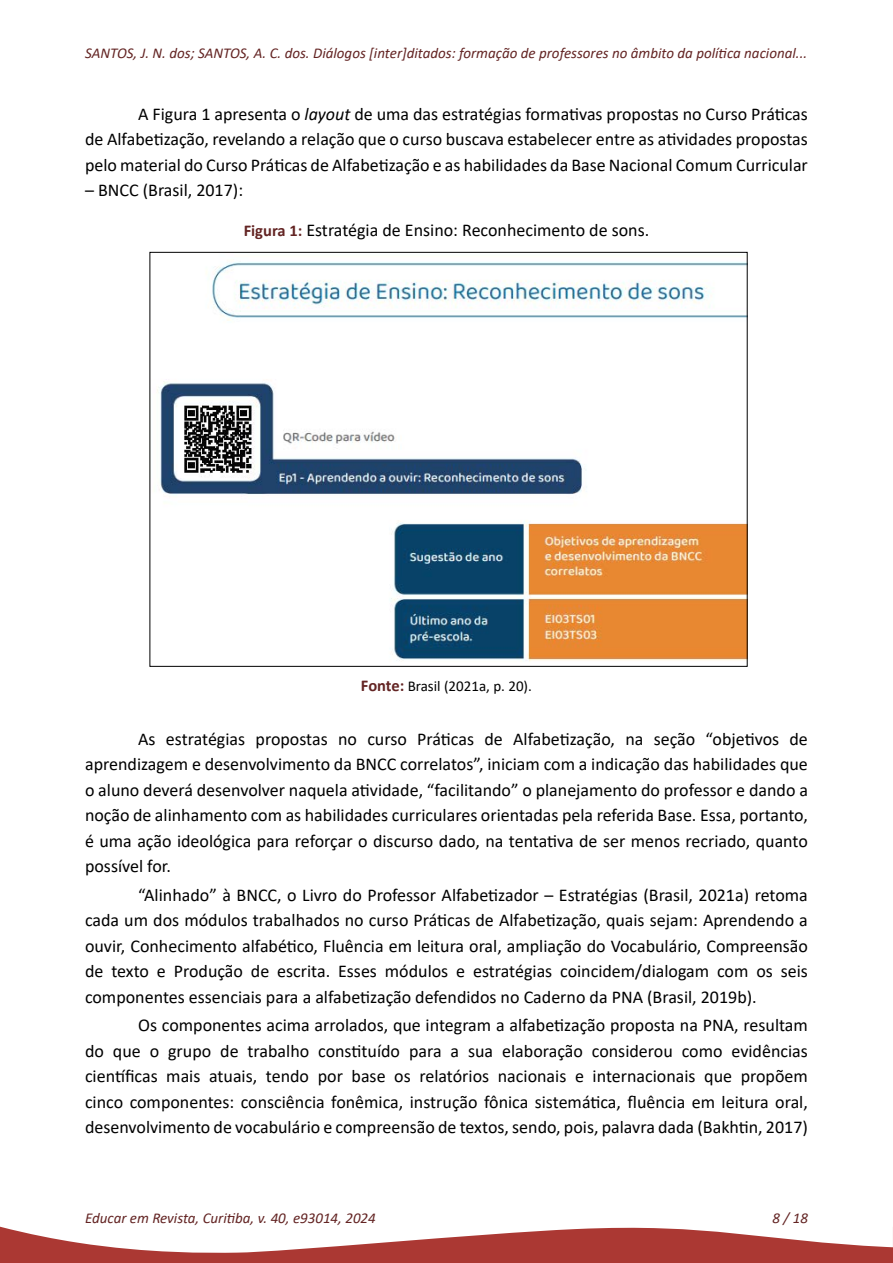
<style>
.page{position:relative;width:893px;height:1263px;background:#fff}
.page>*{position:absolute;margin:0;border:0;box-sizing:border-box;transform-origin:0 0}
._15-TEXTO{font:18px/25.5px "Calibri";color:#000;text-align:justify}
._18-TÍTULO_FIGURA{font:18px "Calibri";color:#000}
.t1{font:italic 15px "Calibri";color:#632423}
._19-FONTE_FIGURA{font:15px "Calibri";color:#000}
.s1{font-style:italic}
.s2{font-weight:700;font-size:16.5px;color:#632423}
</style>
<div class="page">
<svg style="left:0;top:1226px;width:893px;height:37px"></svg>
<img style="left:157px;top:262px;width:588px;height:400px">
<p class="t1" style="left:85px;top:43px;width:724px">SANTOS, J. N. dos; SANTOS, A. C. dos. Diálogos [inter]ditados: formação de professores no âmbito da política nacional...</p>
<p class="_15-TEXTO" style="left:85px;top:101px;width:724px;text-indent:53px">A Figura 1 apresenta o <span class="s1">layout</span> de uma das estratégias formativas propostas no Curso Práticas de Alfabetização, revelando a relação que o curso buscava estabelecer entre as atividades propostas pelo material do Curso Práticas de Alfabetização e as habilidades da Base Nacional Comum Curricular</p>
<p class="_15-TEXTO" style="left:85px;top:177px;width:160px">– BNCC (Brasil, 2017):</p>
<p class="_18-TÍTULO_FIGURA" style="left:244px;top:218px;width:407px"><span class="s2">Figura 1:</span> Estratégia de Ensino: Reconhecimento de sons.</p>
<p class="_19-FONTE_FIGURA" style="left:361px;top:675px;width:172px"><span class="s2">Fonte:</span> Brasil (2021a, p. 20).</p>
<p class="_15-TEXTO" style="left:85px;top:725px;width:724px;text-indent:53px">As estratégias propostas no curso Práticas de Alfabetização, na seção “objetivos de aprendizagem e desenvolvimento da BNCC correlatos”, iniciam com a indicação das habilidades que o aluno deverá desenvolver naquela atividade, “facilitando” o planejamento do professor e dando a noção de alinhamento com as habilidades curriculares orientadas pela referida Base. Essa, portanto, é uma ação ideológica para reforçar o discurso dado, na tentativa de ser menos recriado, quanto possível for.</p>
<p class="_15-TEXTO" style="left:85px;top:882px;width:724px;text-indent:53px">“Alinhado” à BNCC, o Livro do Professor Alfabetizador – Estratégias (Brasil, 2021a) retoma cada um dos módulos trabalhados no curso Práticas de Alfabetização, quais sejam: Aprendendo a ouvir, Conhecimento alfabético, Fluência em leitura oral, ampliação do Vocabulário, Compreensão de texto e Produção de escrita. Esses módulos e estratégias coincidem/dialogam com os seis componentes essenciais para a alfabetização defendidos no Caderno da PNA (Brasil, 2019b).</p>
<p class="_15-TEXTO" style="left:85px;top:1012px;width:724px;text-indent:53px">Os componentes acima arrolados, que integram a alfabetização proposta na PNA, resultam do que o grupo de trabalho constituído para a sua elaboração considerou como evidências científicas mais atuais, tendo por base os relatórios nacionais e internacionais que propõem cinco componentes: consciência fonêmica, instrução fônica sistemática, fluência em leitura oral, desenvolvimento de vocabulário e compreensão de textos, sendo, pois, palavra dada (Bakhtin, 2017)</p>
<p class="t1" style="left:85px;top:1208px;width:292px">Educar em Revista, Curitiba, v. 40, e93014, 2024</p>
<p class="t1" style="left:772px;top:1208px;width:37px">8 / 18</p>
</div>
